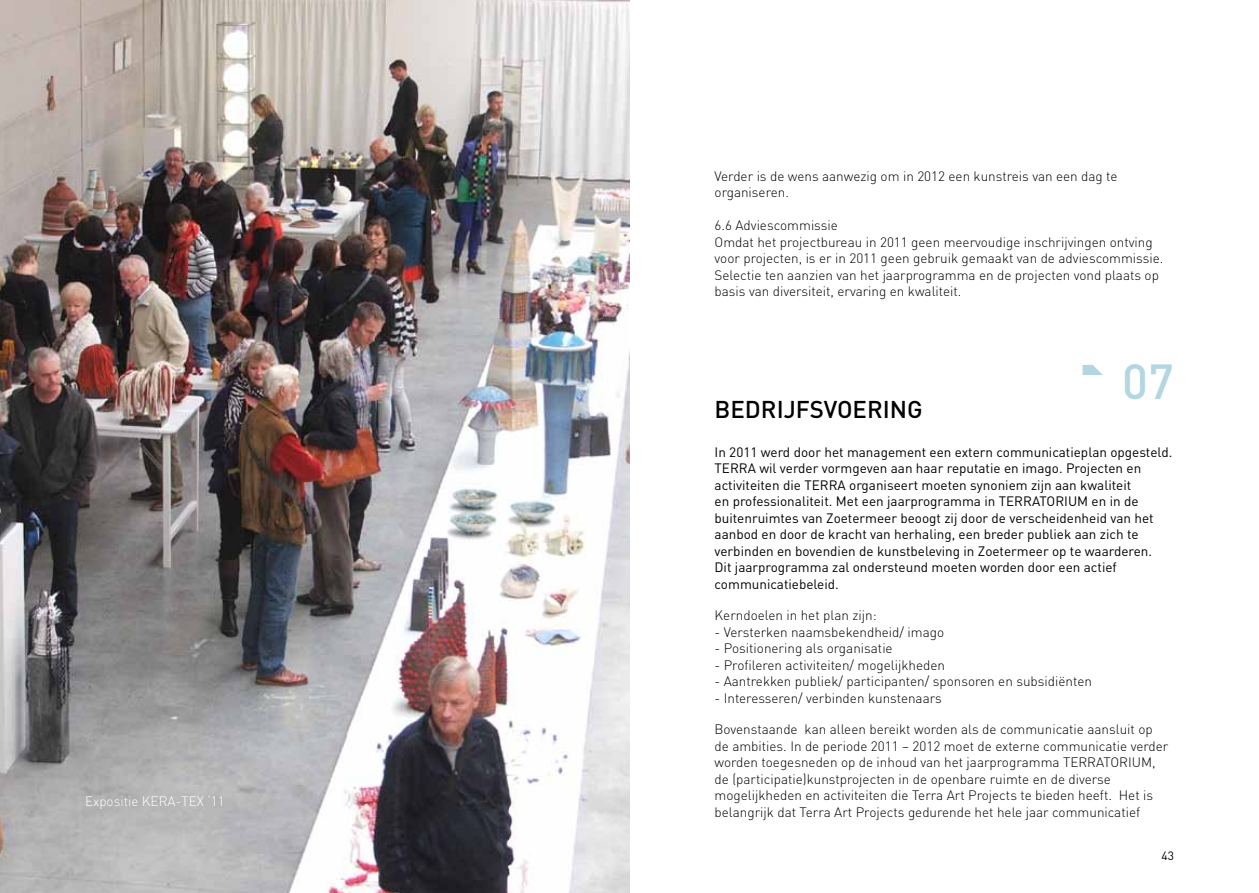
<style>
.page{position:relative;width:1259px;height:893px;background:#fff}
.page>*{position:absolute;margin:0;border:0;box-sizing:border-box;transform-origin:0 0}
.t1{font:500 48.6px "DIN";color:#b3d6e0}
.t2{font:500 24px "DIN";color:#000}
.t3{font:300 13.5px/16.5px "DIN";color:#000}
.t4{font:13.5px/16.5px "DIN";color:#000}
.t5{font:300 13.5px "DIN";color:#fff}
.t6{font:12px "DIN";color:#000}
</style>
<div class="page">
<img style="left:0;top:0;width:629px;height:893px">
<svg style="left:1082px;top:365px;width:20px;height:10px"></svg>
<p class="t5" style="left:85px;top:793px;width:141px">Expositie KERA-TEX ‘11</p>
<p class="t3" style="left:714px;top:168px;width:404px">Verder is de wens aanwezig om in 2012 een kunstreis van een dag te organiseren.</p>
<p class="t3" style="left:714px;top:217px;width:450px">6.6 Adviescommissie<br>Omdat het projectbureau in 2011 geen meervoudige inschrijvingen ontving voor projecten, is er in 2011 geen gebruik gemaakt van de adviescommissie.<br>Selectie ten aanzien van het jaarprogramma en de projecten vond plaats op basis van diversiteit, ervaring en kwaliteit.</p>
<h1 class="t1" style="left:1122px;top:351px;width:53px">07</h1>
<h2 class="t2" style="left:714px;top:394px;width:30px">BEDRIJ</h2>
<h2 class="t2" style="left:796px;top:394px;width:29px">FSVOERING</h2>
<p class="t4" style="left:714px;top:444px;width:459px">In 2011 werd door het management een extern communicatieplan opgesteld.<br>TERRA wil verder vormgeven aan haar reputatie en imago. Projecten en activiteiten die TERRA organiseert moeten synoniem zijn aan kwaliteit<br>en professionaliteit. Met een jaarprogramma in TERRATORIUM en in de buitenruimtes van Zoetermeer beoogt zij door de verscheidenheid van het aanbod en door de kracht van herhaling, een breder publiek aan zich te verbinden en bovendien de kunstbeleving in Zoetermeer op te waarderen.<br>Dit jaarprogramma zal ondersteund moeten worden door een actief communicatiebeleid.</p>
<p class="t3" style="left:714px;top:607px;width:164px">Kerndoelen in het plan zijn:</p>
<p class="t3" style="left:714px;top:624px;width:231px">- Versterken naamsbekendheid/ imago</p>
<p class="t3" style="left:714px;top:640px;width:180px">- Positionering als organisatie</p>
<p class="t3" style="left:714px;top:657px;width:232px">- Profileren activiteiten/ mogelijkheden</p>
<p class="t3" style="left:714px;top:673px;width:379px">- Aantrekken publiek/ participanten/ sponsoren en subsidiënten</p>
<p class="t3" style="left:714px;top:690px;width:229px">- Interesseren/ verbinden kunstenaars</p>
<p class="t3" style="left:714px;top:721px;width:455px">Bovenstaande kan alleen bereikt worden als de communicatie aansluit op de ambities. In de periode 2011 – 2012 moet de externe communicatie verder worden toegesneden op de inhoud van het jaarprogramma TERRATORIUM, de (participatie)kunstprojecten in de openbare ruimte en de diverse mogelijkheden en activiteiten die Terra Art Projects te bieden heeft. Het is belangrijk dat Terra Art Projects gedurende het hele jaar communicatief</p>
<p class="t6" style="left:1161px;top:848px;width:14px">43</p>
</div>
